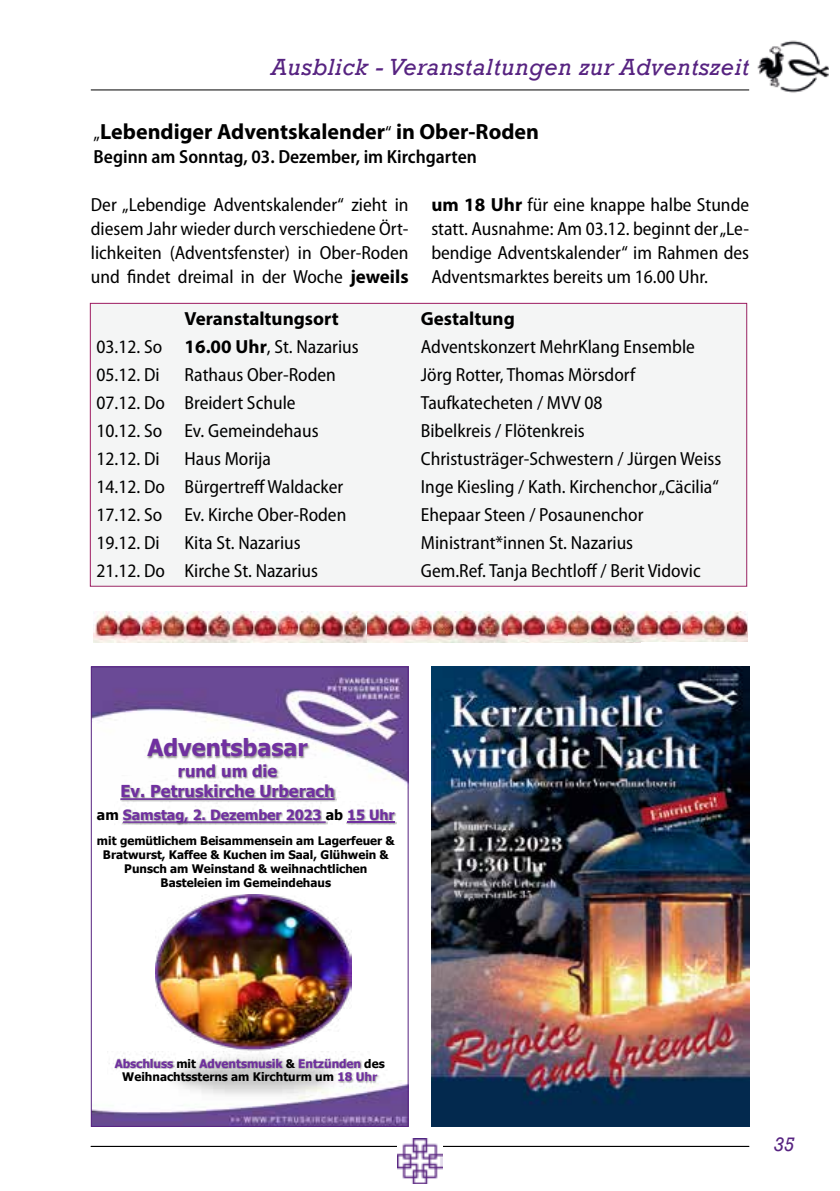
<style>
.page{position:relative;width:840px;height:1191px;background:#fff}
.page>*{position:absolute;margin:0;border:0;box-sizing:border-box;transform-origin:0 0}
.t1{font:italic 24px "Rockwell";letter-spacing:.03em;color:#572381}
.t2{font:700 23.6px "Tahoma";color:#7030a0}
.t3{font:700 22px "Myriad Pro";color:#000}
.t4{font:italic 20px "Rockwell";color:#572381}
.t5{font:semi-condensed 19px/24px "Myriad Pro";color:#000;text-align:justify}
.t6{font:600 semi-condensed 19px "Myriad Pro";color:#000}
.t7{font:700 19px "Myriad Pro";color:#000}
.t8{font:700 16.4px/19.8px "Tahoma";color:#7030a0;text-align:center}
.t9{font:700 14.2px "Tahoma";color:#7030a0}
.t10{font:700 11.8px/14.2px "Tahoma";color:#000;text-align:center}
.s1{font-weight:400;font-stretch:semi-condensed;font-size:19px}
.s2{font-weight:700;font-stretch:normal}
.s3{color:#000}
.s4{color:#7030a0}
</style>
<div class="page">
<hr style="left:91px;top:89px;width:657px;height:1px;background:#000">
<hr style="left:91px;top:1145px;width:657px;height:1px;background:#000">
<img style="left:757px;top:40px;width:71px;height:53px">
<img style="left:397px;top:1138px;width:45px;height:45px">
<img style="left:366px;top:611px;width:274px;height:31px">
<div style="left:92px;top:304px;width:655px;height:283px;background:#f4f5f5"></div>
<img style="left:93px;top:668px;width:313px;height:116px">
<img style="left:93px;top:1080px;width:313px;height:44px">
<img style="left:121px;top:812px;width:207px;height:13px">
<img style="left:123px;top:821px;width:204px;height:3px">
<svg style="left:123px;top:821px;width:202px;height:2px"></svg>
<img style="left:347px;top:809px;width:50px;height:16px">
<img style="left:346px;top:821px;width:50px;height:3px">
<hr style="left:347px;top:821px;width:47px;height:2px;background:#7030a0">
<img style="left:133px;top:725px;width:198px;height:50px">
<img style="left:167px;top:755px;width:126px;height:20px">
<img style="left:110px;top:775px;width:236px;height:37px">
<img style="left:120px;top:798px;width:216px;height:3px">
<svg style="left:120px;top:798px;width:214px;height:2px"></svg>
<img style="left:156px;top:894px;width:195px;height:213px">
<img style="left:109px;top:1052px;width:72px;height:26px">
<img style="left:192px;top:1052px;width:170px;height:26px">
<img style="left:330px;top:1065px;width:58px;height:27px">
<div style="left:91px;top:666px;width:317px;height:460px;border:1px solid #572381"></div>
<img style="left:431px;top:666px;width:317px;height:460px">
<img style="left:94px;top:611px;width:272px;height:31px">
<img style="left:508px;top:611px;width:238px;height:30px">
<p class="t1" style="left:271px;top:53px;width:479px">Ausblick - Veranstaltungen zur Adventszeit</p>
<p class="t3" style="left:94px;top:117px;width:446px"><span class="s1">„</span>Lebendiger Adventskalender<span class="s1">“</span> in Ober-Roden</p>
<p class="t6" style="left:94px;top:144px;width:384px">Beginn am Sonntag, 03. Dezember, im Kirchgarten</p>
<p class="t5" style="left:431px;top:192px;width:319px"><span class="s2">um 18 Uhr</span> für eine knappe halbe Stunde statt. Ausnahme: Am 03.12. beginnt der „Le&shy;bendige Adventskalender“ im Rahmen des Adventsmarktes bereits um 16.00 Uhr.</p>
<p class="t5" style="left:91px;top:192px;width:319px">Der „Lebendige Adventskalender“ zieht in diesem Jahr wieder durch verschiedene Ört&shy;lichkeiten (Adventsfenster) in Ober-Roden und findet dreimal in der Woche <span class="s2">jeweils</span></p>
<p class="t7" style="left:184px;top:306px;width:156px">Veranstaltungsort</p>
<p class="t7" style="left:420px;top:306px;width:95px">Gestaltung</p>
<p class="t5" style="left:96px;top:334px;width:263px">03.12. So <span class="s2">16.00 Uhr</span>, St. Nazarius</p>
<p class="t5" style="left:420px;top:334px;width:275px">Adventskonzert MehrKlang Ensemble</p>
<p class="t5" style="left:96px;top:362px;width:65px">05.12. Di</p>
<p class="t5" style="left:184px;top:362px;width:153px">Rathaus Ober-Roden</p>
<p class="t5" style="left:420px;top:362px;width:216px">Jörg Rotter, Thomas Mörsdorf</p>
<p class="t5" style="left:96px;top:390px;width:200px">07.12. Do Breidert Schule</p>
<p class="t5" style="left:420px;top:390px;width:183px">Taufkatecheten / MVV 08</p>
<p class="t5" style="left:96px;top:418px;width:223px">10.12. So Ev. Gemeindehaus</p>
<p class="t5" style="left:420px;top:418px;width:165px">Bibelkreis / Flötenkreis</p>
<p class="t5" style="left:96px;top:446px;width:65px">12.12. Di</p>
<p class="t5" style="left:184px;top:446px;width:88px">Haus Morija</p>
<p class="t5" style="left:420px;top:446px;width:302px">Christusträger-Schwestern / Jürgen Weiss</p>
<p class="t5" style="left:96px;top:474px;width:248px">14.12. Do Bürgertreff Waldacker</p>
<p class="t5" style="left:420px;top:474px;width:299px">Inge Kiesling / Kath. Kirchenchor „Cäcilia“</p>
<p class="t5" style="left:96px;top:502px;width:251px">17.12. So Ev. Kirche Ober-Roden</p>
<p class="t5" style="left:420px;top:502px;width:224px">Ehepaar Steen / Posaunenchor</p>
<p class="t5" style="left:96px;top:530px;width:65px">19.12. Di</p>
<p class="t5" style="left:184px;top:530px;width:118px">Kita St. Nazarius</p>
<p class="t5" style="left:420px;top:530px;width:214px">Ministrant*innen St. Nazarius</p>
<p class="t5" style="left:96px;top:558px;width:223px">21.12. Do Kirche St. Nazarius</p>
<p class="t5" style="left:420px;top:558px;width:281px">Gem.Ref. Tanja Bechtloff / Berit Vidovic</p>
<p class="t2" style="left:147px;top:731px;width:162px">Adventsbasar</p>
<p class="t8" style="left:120px;top:762px;width:216px">rund um die<br>Ev. Petruskirche Urberach</p>
<p class="t9" style="left:97px;top:805px;width:299px"><span class="s3">am</span> Samstag, 2. Dezember 2023 <span class="s3">ab</span> 15 Uhr</p>
<p class="t10" style="left:97px;top:834px;width:299px">mit gemütlichem Beisammensein am Lagerfeuer &amp; Bratwurst, Kaffee &amp; Kuchen im Saal, Glühwein &amp; Punsch am Weinstand &amp; weihnachtlichen Basteleien im Gemeindehaus</p>
<p class="t10" style="left:115px;top:1056px;width:271px"><span class="s4">Abschluss</span> mit <span class="s4">Adventsmusik</span> &amp; <span class="s4">Entzünden</span> des<br>Weihnachtssterns am Kirchturm um <span class="s4">18 Uhr</span></p>
<p class="t4" style="left:772px;top:1132px;width:23px">35</p>
</div>
